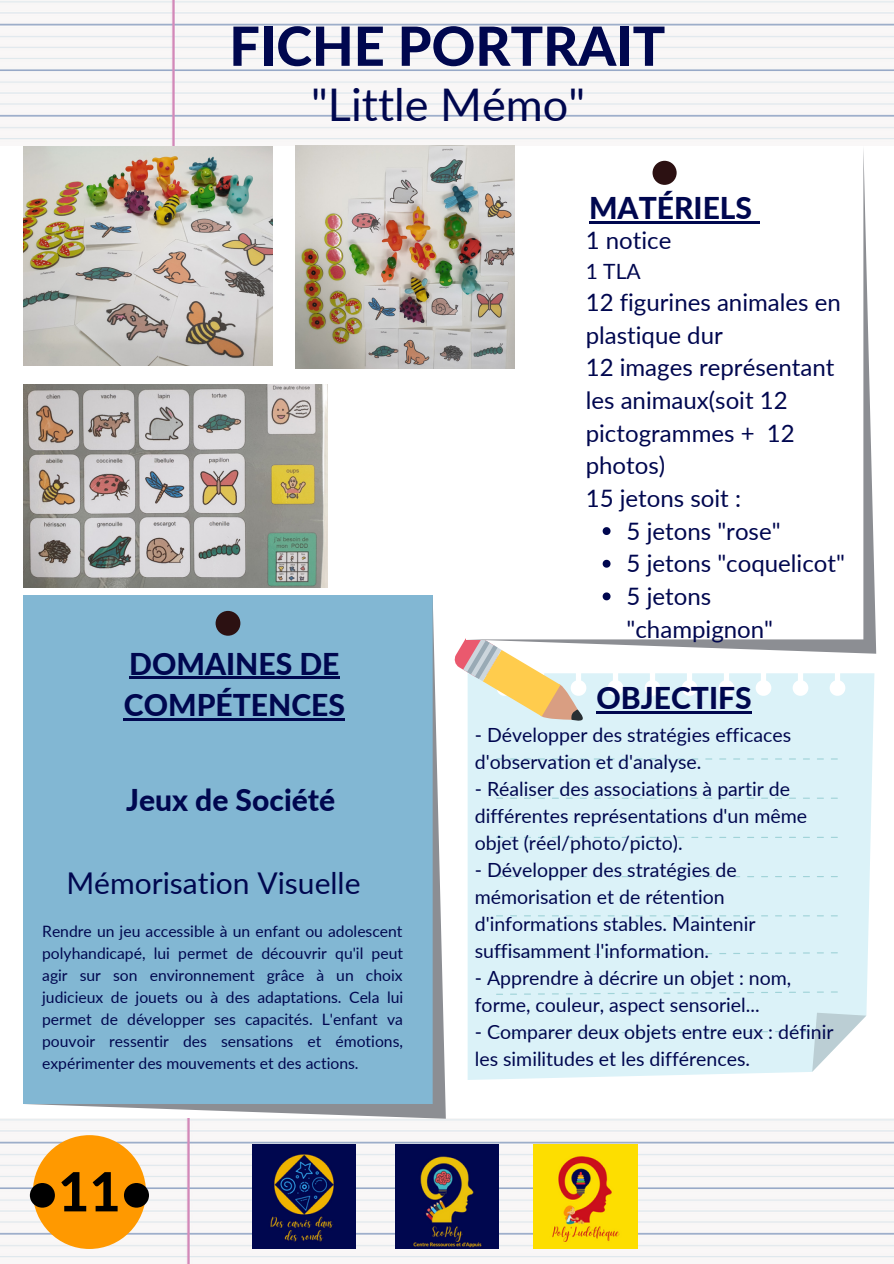
<style>
.page{position:relative;width:894px;height:1264px;background:#fff}
.page>*{position:absolute;margin:0;border:0;box-sizing:border-box;transform-origin:0 0}
.t1{font:800 54px "Lato";color:#00074f}
.t2{font:800 54px "Lato";color:#000}
.t3{font:45px "Lato";color:#00074f}
.t4{font:800 30px/41.7px "Lato";color:#00074f}
.t5{font:30px "Lato";color:#00074f}
.t6{font:24px/32.7px "Lato";color:#00074f}
.t7{font:21px "Lato";color:#00074f}
.t8{font:19.5px/27px "Lato";color:#00074f}
.t9{font:15.75px/22px "Lato";color:#00074f;text-align:justify}
</style>
<div class="page">
<img style="left:0;top:1118px;width:893px;height:145px">
<div style="left:467px;top:673px;width:407px;height:406px;background:#dbf2f8"></div>
<svg style="left:496px;top:758px;width:341px;height:1px"></svg>
<svg style="left:496px;top:797px;width:341px;height:1px"></svg>
<svg style="left:496px;top:836px;width:341px;height:2px"></svg>
<svg style="left:496px;top:876px;width:341px;height:1px"></svg>
<svg style="left:496px;top:915px;width:341px;height:1px"></svg>
<svg style="left:496px;top:952px;width:341px;height:3px"></svg>
<svg style="left:496px;top:991px;width:341px;height:3px"></svg>
<svg style="left:496px;top:1012px;width:370px;height:59px;background:#daf0f5"></svg>
<img style="left:0;top:0;width:893px;height:145px">
<img style="left:395px;top:1144px;width:103px;height:104px">
<img style="left:252px;top:1144px;width:104px;height:104px">
<img style="left:533px;top:1144px;width:104px;height:104px">
<div style="left:33px;top:1135px;width:113px;height:113px;background:#f90;border-radius:50%"></div>
<hr style="left:596px;top:711px;width:155px;height:2px;background:#00074f">
<svg style="left:454px;top:640px;width:131px;height:88px"></svg>
<svg style="left:465px;top:146px;width:410px;height:507px"></svg>
<div style="left:23px;top:595px;width:422px;height:523px;background:#82b7d3"></div>
<img style="left:23px;top:146px;width:249px;height:219px">
<img style="left:296px;top:146px;width:218px;height:223px">
<img style="left:23px;top:385px;width:304px;height:202px">
<hr style="left:129px;top:676px;width:210px;height:3px;background:#00074f">
<hr style="left:124px;top:718px;width:221px;height:2px;background:#00074f">
<hr style="left:589px;top:222px;width:163px;height:2px;background:#00074f">
<svg style="left:752px;top:222px;width:7px;height:2px"></svg>
<svg style="left:602px;top:527px;width:8px;height:8px"></svg>
<svg style="left:602px;top:560px;width:8px;height:7px"></svg>
<svg style="left:602px;top:592px;width:8px;height:8px"></svg>
<h1 class="t1" style="left:229px;top:12px;width:437px">FICHE PORTRAIT</h1>
<h2 class="t3" style="left:311px;top:77px;width:275px">"Little Mémo"</h2>
<h3 class="t4" style="left:589px;top:187px;width:165px">MATÉRIELS</h3>
<p class="t6" style="left:585px;top:223px;width:87px">1 notice</p>
<p class="t7" style="left:585px;top:258px;width:56px">1 TLA</p>
<p class="t6" style="left:585px;top:285px;width:256px">12 figurines animales en plastique dur<br>12 images représentant les animaux(soit 12 pictogrammes + 12 photos)<br>15 jetons soit :</p>
<h3 class="t4" style="left:124px;top:642px;width:222px">DOMAINES DE<br>COMPÉTENCES</h3>
<h3 class="t4" style="left:126px;top:778px;width:211px">Jeux de Société</h3>
<h3 class="t5" style="left:66px;top:864px;width:295px">Mémorisation Visuelle</h3>
<p class="t9" style="left:42px;top:919px;width:362px">Rendre un jeu accessible à un enfant ou adolescent polyhandicapé, lui permet de découvrir qu'il peut agir sur son environnement grâce à un choix judicieux de jouets ou à des adaptations. Cela lui permet de développer ses capacités. L'enfant va pouvoir ressentir des sensations et émotions, expérimenter des mouvements et des actions.</p>
<h1 class="t2" style="left:27px;top:1157px;width:127px">•11•</h1>
<p class="t6" style="left:626px;top:514px;width:220px">5 jetons "rose"<br>5 jetons "coquelicot"<br>5 jetons "champignon"</p>
<h3 class="t4" style="left:596px;top:676px;width:156px">OBJECTIFS</h3>
<p class="t8" style="left:474px;top:720px;width:318px">- Développer des stratégies efficaces d'observation et d'analyse.</p>
<p class="t8" style="left:474px;top:774px;width:334px">- Réaliser des associations à partir de différentes représentations d'un même objet (réel/photo/picto).</p>
<p class="t8" style="left:474px;top:855px;width:282px">- Développer des stratégies de mémorisation et de rétention d'informations stables. Maintenir suffisamment l'information.</p>
<p class="t8" style="left:474px;top:964px;width:318px">- Apprendre à décrire un objet : nom, forme, couleur, aspect sensoriel...</p>
<p class="t8" style="left:474px;top:1018px;width:360px">- Comparer deux objets entre eux : définir les similitudes et les différences.</p>
</div>
